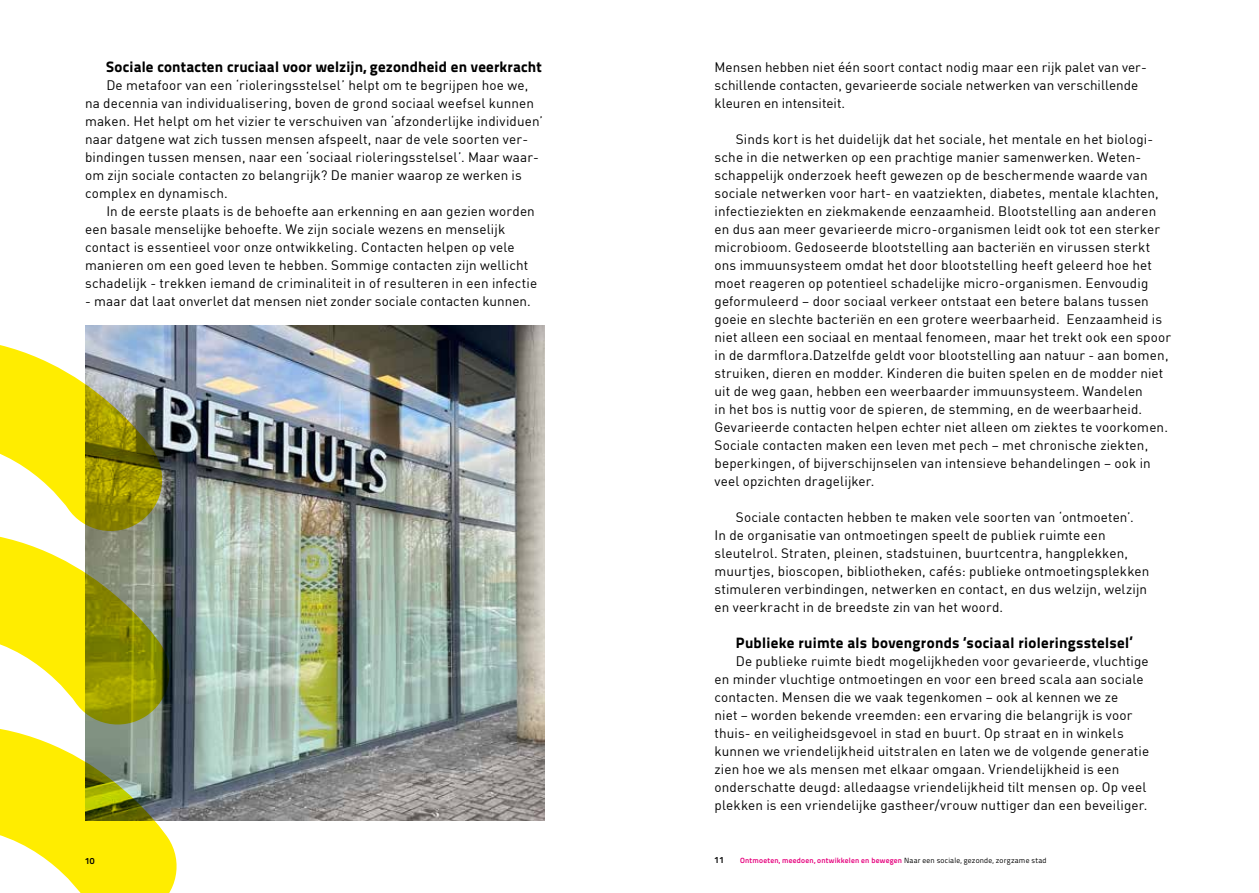
<style>
.page{position:relative;width:1259px;height:893px;background:#fff}
.page>*{position:absolute;margin:0;border:0;box-sizing:border-box;transform-origin:0 0}
.t1{font:15px "Titillium Text 22 L 999 wt";letter-spacing:.015em;color:#000}
.t2{font:13.5px/18px "DIN";letter-spacing:.01em;color:#000}
.t3{font:9px "Titillium Text 22 L 800 wt";color:#000}
.t4{font:7.5px "Titillium Text 22 L 800 wt";letter-spacing:.03em;color:#e6007d}
.s1{font-family:"Titillium Text 22 L 400 wt";color:#000}
</style>
<div class="page">
<img style="left:85px;top:325px;width:459px;height:496px">
<svg style="left:0;top:334px;width:178px;height:559px"></svg>
<p class="t1" style="left:106px;top:55px;width:437px">Sociale contacten cruciaal voor welzijn, gezondheid en veerkracht</p>
<p class="t2" style="left:85px;top:76px;width:459px;text-indent:21px">De metafoor van een ‘rioleringsstelsel’ helpt om te begrijpen hoe we, na decennia van individualisering, boven de grond sociaal weefsel kunnen maken. Het helpt om het vizier te verschuiven van ‘afzonderlijke individuen’ naar datgene wat zich tussen mensen afspeelt, naar de vele soorten ver&shy;bindingen tussen mensen, naar een ‘sociaal rioleringsstelsel’. Maar waar&shy;om zijn sociale contacten zo belangrijk? De manier waarop ze werken is complex en dynamisch.</p>
<p class="t2" style="left:85px;top:202px;width:454px;text-indent:21px">In de eerste plaats is de behoefte aan erkenning en aan gezien worden een basale menselijke behoefte. We zijn sociale wezens en menselijk contact is essentieel voor onze ontwikkeling. Contacten helpen op vele manieren om een goed leven te hebben. Sommige contacten zijn wellicht schadelijk - trekken iemand de criminaliteit in of resulteren in een infectie</p>
<p class="t2" style="left:85px;top:292px;width:447px">- maar dat laat onverlet dat mensen niet zonder sociale contacten kunnen.</p>
<p class="t2" style="left:714px;top:58px;width:434px">Mensen hebben niet één soort contact nodig maar een rijk palet van ver&shy;schillende contacten, gevarieerde sociale netwerken van verschillende kleuren en intensiteit.</p>
<p class="t2" style="left:714px;top:130px;width:458px;text-indent:21px">Sinds kort is het duidelijk dat het sociale, het mentale en het biologi&shy;sche in die netwerken op een prachtige manier samenwerken. Weten&shy;schappelijk onderzoek heeft gewezen op de beschermende waarde van sociale netwerken voor hart- en vaatziekten, diabetes, mentale klachten, infectieziekten en ziekmakende eenzaamheid. Blootstelling aan anderen en dus aan meer gevarieerde micro-organismen leidt ook tot een sterker microbioom. Gedoseerde blootstelling aan bacteriën en virussen sterkt ons immuunsysteem omdat het door blootstelling heeft geleerd hoe het moet reageren op potentieel schadelijke micro-organismen. Eenvoudig geformuleerd – door sociaal verkeer ontstaat een betere balans tussen goeie en slechte bacteriën en een grotere weerbaarheid. Eenzaamheid is niet alleen een sociaal en mentaal fenomeen, maar het trekt ook een spoor in de darmflora.Datzelfde geldt voor blootstelling aan natuur - aan bomen, struiken, dieren en modder. Kinderen die buiten spelen en de modder niet uit de weg gaan, hebben een weerbaarder immuunsysteem. Wandelen<br>in het bos is nuttig voor de spieren, de stemming, en de weerbaarheid.<br>Gevarieerde contacten helpen echter niet alleen om ziektes te voorkomen.<br>Sociale contacten maken een leven met pech – met chronische ziekten, beperkingen, of bijverschijnselen van intensieve behandelingen – ook in veel opzichten dragelijker.</p>
<p class="t2" style="left:714px;top:508px;width:436px;text-indent:21px">Sociale contacten hebben te maken vele soorten van ‘ontmoeten’.<br>In de organisatie van ontmoetingen speelt de publiek ruimte een sleutelrol. Straten, pleinen, stadstuinen, buurtcentra, hangplekken, muurtjes, bioscopen, bibliotheken, cafés: publieke ontmoetingsplekken stimuleren verbindingen, netwerken en contact, en dus welzijn, welzijn en veerkracht in de breedste zin van het woord.</p>
<p class="t1" style="left:736px;top:631px;width:398px">Publieke ruimte als bovengronds ‘sociaal rioleringsstelsel’</p>
<p class="t2" style="left:714px;top:652px;width:436px;text-indent:21px">De publieke ruimte biedt mogelijkheden voor gevarieerde, vluchtige en minder vluchtige ontmoetingen en voor een breed scala aan sociale contacten. Mensen die we vaak tegenkomen – ook al kennen we ze<br>niet – worden bekende vreemden: een ervaring die belangrijk is voor thuis- en veiligheidsgevoel in stad en buurt. Op straat en in winkels kunnen we vriendelijkheid uitstralen en laten we de volgende generatie zien hoe we als mensen met elkaar omgaan. Vriendelijkheid is een onderschatte deugd: alledaagse vriendelijkheid tilt mensen op. Op veel plekken is een vriendelijke gastheer/vrouw nuttiger dan een beveiliger.</p>
<p class="t3" style="left:85px;top:854px;width:11px">10</p>
<p class="t3" style="left:714px;top:853px;width:11px">11</p>
<p class="t4" style="left:740px;top:854px;width:308px">Ontmoeten, meedoen, ontwikkelen en bewegen <span class="s1">Naar een sociale, gezonde, zorgzame stad</span></p>
</div>
